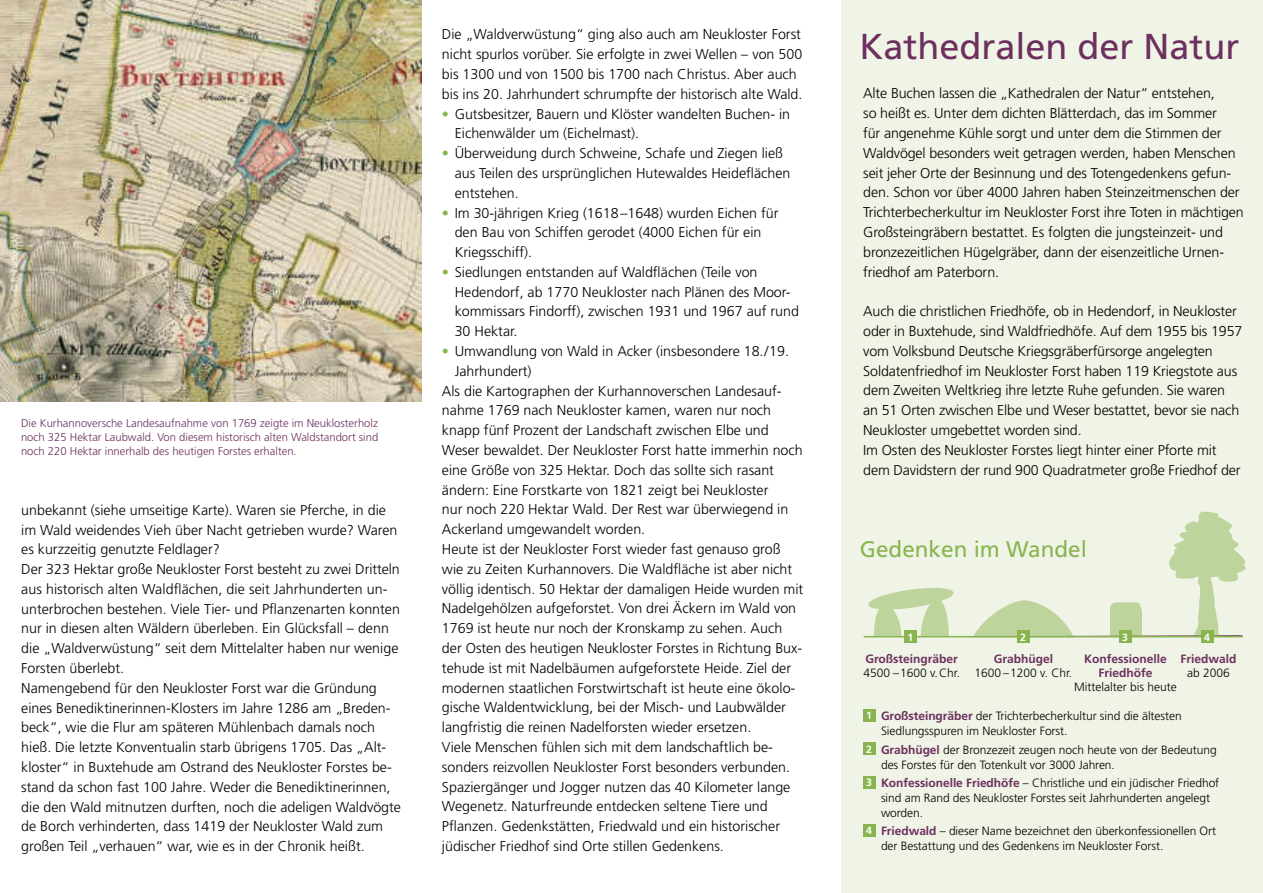
<style>
.page{position:relative;width:1263px;height:893px;background:#fff}
.page>*{position:absolute;margin:0;border:0;box-sizing:border-box;transform-origin:0 0}
.t1{font:36px "Frutiger";color:#6d2f5e}
.t2{font:22.5px "Frutiger";color:#89b44f}
.t3{font:300 14.25px/19.8px "Frutiger";color:#000}
.t4{font:300 12px/15px "Frutiger";letter-spacing:-.005em;color:#000}
.t5{font:700 12px/14.2px "Frutiger";color:#6d2f5e;text-align:center}
.t6{font:300 11.25px/14.2px "Frutiger";color:#6d2f5e;text-align:justify}
.t7{font:700 10.5px "Frutiger";color:#fff}
.t8{font:300 9px "Frutiger";color:#fff}
.s1{color:#89b44f}
.s2{font-weight:700;font-size:10.5px;color:#fff}
.s3{font-weight:700;color:#6d2f5e}
</style>
<div class="page">
<img style="left:0;top:0;width:422px;height:402px">
<div style="left:842px;top:0;width:421px;height:893px;background:#eff4e6"></div>
<hr style="left:398px;top:0;width:27px;height:2px;background:#000;opacity:.75">
<div style="left:863px;top:709px;width:13px;height:13px;background:#89b44f"></div>
<div style="left:863px;top:742px;width:13px;height:13px;background:#89b44f"></div>
<div style="left:863px;top:776px;width:13px;height:12px;background:#89b44f"></div>
<div style="left:863px;top:824px;width:13px;height:13px;background:#89b44f"></div>
<div style="left:904px;top:630px;width:13px;height:13px;background:#89b44f"></div>
<div style="left:1017px;top:630px;width:13px;height:13px;background:#89b44f"></div>
<div style="left:1119px;top:630px;width:13px;height:13px;background:#89b44f"></div>
<svg style="left:863px;top:511px;width:383px;height:127px"></svg>
<div style="left:1201px;top:630px;width:13px;height:13px;background:#89b44f"></div>
<p class="t8" style="left:10px;top:292px;width:60px;rotate:-90deg">© R. Podloucky</p>
<p class="t6" style="left:21px;top:416px;width:359px">Die Kurhannoversche Landesaufnahme von 1769 zeigte im Neuklosterholz noch 325 Hektar Laubwald. Von diesem historisch alten Waldstandort sind noch 220 Hektar innerhalb des heutigen Forstes erhalten.</p>
<p class="t3" style="left:21px;top:500px;width:381px">unbekannt (siehe umseitige Karte). Waren sie Pferche, in die im Wald weidendes Vieh über Nacht getrieben wurde? Waren es kurzzeitig genutzte Feldlager?<br>Der 323 Hektar große Neukloster Forst besteht zu zwei Dritteln aus historisch alten Waldflächen, die seit Jahrhunderten un&shy;unterbrochen bestehen. Viele Tier- und Pflanzenarten konnten nur in diesen alten Wäldern überleben. Ein Glücksfall – denn die „Waldverwüstung“ seit dem Mittelalter haben nur wenige Forsten überlebt.<br>Namengebend für den Neukloster Forst war die Gründung eines Benediktinerinnen-Klosters im Jahre 1286 am „Breden&shy;beck“, wie die Flur am späteren Mühlenbach damals noch hieß. Die letzte Konventualin starb übrigens 1705. Das „Alt&shy;kloster“ in Buxtehude am Ostrand des Neukloster Forstes be&shy;stand da schon fast 100 Jahre. Weder die Benediktinerinnen, die den Wald mitnutzen durften, noch die adeligen Waldvögte de Borch verhinderten, dass 1419 der Neukloster Wald zum großen Teil „verhauen“ war, wie es in der Chronik heißt.</p>
<p class="t3" style="left:442px;top:25px;width:362px">Die „Waldverwüstung“ ging also auch am Neukloster Forst nicht spurlos vorüber. Sie erfolgte in zwei Wellen – von 500 bis 1300 und von 1500 bis 1700 nach Christus. Aber auch bis ins 20. Jahrhundert schrumpfte der historisch alte Wald.</p>
<p class="t3" style="left:455px;top:104px;width:337px;text-indent:-13px"><span class="s1">•฀฀</span>Gutsbesitzer, Bauern und Klöster wandelten Buchen- in<br>Eichenwälder um (Eichelmast).</p>
<p class="t3" style="left:455px;top:144px;width:337px;text-indent:-13px"><span class="s1">•฀฀</span>Überweidung durch Schweine, Schafe und Ziegen ließ aus Teilen des ursprünglichen Hutewaldes Heideflächen entstehen.</p>
<p class="t3" style="left:455px;top:203px;width:325px;text-indent:-13px"><span class="s1">•฀฀</span>Im 30-jährigen Krieg (1618–1648) wurden Eichen für den Bau von Schiffen gerodet (4000 Eichen für ein<br>Kriegsschiff).</p>
<p class="t3" style="left:455px;top:263px;width:346px;text-indent:-13px"><span class="s1">•฀฀</span>Siedlungen entstanden auf Waldflächen (Teile von Hedendorf, ab 1770 Neukloster nach Plänen des Moor&shy;kommissars Findorff), zwischen 1931 und 1967 auf rund 30 Hektar.</p>
<p class="t3" style="left:442px;top:342px;width:349px"><span class="s1">•฀฀</span>Umwandlung von Wald in Acker (insbesondere 18./19.</p>
<p class="t3" style="left:455px;top:361px;width:78px">Jahrhundert)</p>
<p class="t3" style="left:442px;top:381px;width:341px">Als die Kartographen der Kurhannoverschen Landesauf-</p>
<p class="t3" style="left:442px;top:401px;width:331px">nahme 1769 nach Neukloster kamen, waren nur noch</p>
<p class="t3" style="left:442px;top:421px;width:328px">knapp fünf Prozent der Landschaft zwischen Elbe und</p>
<p class="t3" style="left:442px;top:441px;width:362px">Weser bewaldet. Der Neukloster Forst hatte immerhin noch</p>
<p class="t3" style="left:442px;top:460px;width:334px">eine Größe von 325 Hektar. Doch das sollte sich rasant</p>
<p class="t3" style="left:442px;top:480px;width:328px">ändern: Eine Forstkarte von 1821 zeigt bei Neukloster</p>
<p class="t3" style="left:442px;top:500px;width:348px">nur noch 220 Hektar Wald. Der Rest war überwiegend in</p>
<p class="t3" style="left:442px;top:520px;width:205px">Ackerland umgewandelt worden.</p>
<p class="t3" style="left:442px;top:540px;width:340px">Heute ist der Neukloster Forst wieder fast genauso groß</p>
<p class="t3" style="left:442px;top:559px;width:352px">wie zu Zeiten Kurhannovers. Die Waldfläche ist aber nicht</p>
<p class="t3" style="left:442px;top:579px;width:363px">völlig identisch. 50 Hektar der damaligen Heide wurden mit</p>
<p class="t3" style="left:442px;top:599px;width:356px">Nadelgehölzen aufgeforstet. Von drei Äckern im Wald von</p>
<p class="t3" style="left:442px;top:619px;width:342px">1769 ist heute nur noch der Kronskamp zu sehen. Auch</p>
<p class="t3" style="left:442px;top:639px;width:362px">der Osten des heutigen Neukloster Forstes in Richtung Bux-</p>
<p class="t3" style="left:442px;top:658px;width:351px">tehude ist mit Nadelbäumen aufgeforstete Heide. Ziel der</p>
<p class="t3" style="left:442px;top:678px;width:355px">modernen staatlichen Forstwirtschaft ist heute eine ökolo-</p>
<p class="t3" style="left:442px;top:698px;width:345px">gische Waldentwicklung, bei der Misch- und Laubwälder</p>
<p class="t3" style="left:442px;top:718px;width:311px">langfristig die reinen Nadelforsten wieder ersetzen.</p>
<p class="t3" style="left:442px;top:738px;width:333px">Viele Menschen fühlen sich mit dem landschaftlich be-</p>
<p class="t3" style="left:442px;top:757px;width:350px">sonders reizvollen Neukloster Forst besonders verbunden.</p>
<p class="t3" style="left:442px;top:777px;width:350px">Spaziergänger und Jogger nutzen das 40 Kilometer lange</p>
<p class="t3" style="left:442px;top:797px;width:327px">Wegenetz. Naturfreunde entdecken seltene Tiere und</p>
<p class="t3" style="left:442px;top:817px;width:340px">Pflanzen. Gedenkstätten, Friedwald und ein historischer</p>
<p class="t3" style="left:442px;top:837px;width:283px">jüdischer Friedhof sind Orte stillen Gedenkens.</p>
<h1 class="t1" style="left:859px;top:29px;width:382px">Kathedralen der Natur</h1>
<p class="t3" style="left:863px;top:84px;width:382px">Alte Buchen lassen die „Kathedralen der Natur“ entstehen,<br>so heißt es. Unter dem dichten Blätterdach, das im Sommer<br>für angenehme Kühle sorgt und unter dem die Stimmen der Waldvögel besonders weit getragen werden, haben Menschen seit jeher Orte der Besinnung und des Totengedenkens gefun&shy;den. Schon vor über 4000 Jahren haben Steinzeitmenschen der Trichterbecherkultur im Neukloster Forst ihre Toten in mächtigen Großsteingräbern bestattet. Es folgten die jungsteinzeit- und bronzezeitlichen Hügelgräber, dann der eisenzeitliche Urnen&shy;friedhof am Paterborn.</p>
<p class="t3" style="left:863px;top:302px;width:381px">Auch die christlichen Friedhöfe, ob in Hedendorf, in Neukloster oder in Buxtehude, sind Waldfriedhöfe. Auf dem 1955 bis 1957 vom Volksbund Deutsche Kriegsgräberfürsorge angelegten Soldatenfriedhof im Neukloster Forst haben 119 Kriegstote aus dem Zweiten Weltkrieg ihre letzte Ruhe gefunden. Sie waren an 51 Orten zwischen Elbe und Weser bestattet, bevor sie nach Neukloster umgebettet worden sind.<br>Im Osten des Neukloster Forstes liegt hinter einer Pforte mit dem Davidstern der rund 900 Quadratmeter große Friedhof der</p>
<h2 class="t2" style="left:860px;top:538px;width:229px">Gedenken im Wandel</h2>
<p class="t7" style="left:907px;top:633px;width:7px">1</p>
<p class="t7" style="left:1020px;top:633px;width:7px">2</p>
<p class="t7" style="left:1122px;top:633px;width:7px">3</p>
<p class="t7" style="left:1204px;top:633px;width:7px">4</p>
<p class="t5" style="left:865px;top:652px;width:94px">Großsteingräber</p>
<p class="t4" style="left:863px;top:666px;width:98px">4500 –1600 v.Chr.</p>
<p class="t5" style="left:1084px;top:652px;width:84px">Konfessionelle<br>Friedhöfe</p>
<p class="t4" style="left:1074px;top:680px;width:104px">Mittelalter bis heute</p>
<p class="t5" style="left:994px;top:652px;width:61px">Grabhügel</p>
<p class="t4" style="left:974px;top:666px;width:99px">1600 –1200 v. Chr.</p>
<p class="t5" style="left:1180px;top:652px;width:58px">Friedwald</p>
<p class="t4" style="left:1187px;top:666px;width:44px">ab 2006</p>
<p class="t4" style="left:881px;top:709px;width:302px;text-indent:-15px"><span class="s2">1</span> <span class="s3">Großsteingräber</span> der Trichterbecherkultur sind die ältesten<br>Siedlungsspuren im Neukloster Forst.</p>
<p class="t4" style="left:881px;top:742px;width:337px;text-indent:-15px"><span class="s2">2</span> <span class="s3">Grabhügel</span> der Bronzezeit zeugen noch heute von der Bedeutung des Forstes für den Totenkult vor 3000 Jahren.</p>
<p class="t4" style="left:881px;top:776px;width:340px;text-indent:-15px"><span class="s2">3</span> <span class="s3">Konfessionelle Friedhöfe</span> – Christliche und ein jüdischer Friedhof sind am Rand des Neukloster Forstes seit Jahrhunderten angelegt worden.</p>
<p class="t4" style="left:881px;top:824px;width:337px;text-indent:-15px"><span class="s2">4</span> <span class="s3">Friedwald</span> – dieser Name bezeichnet den überkonfessionellen Ort der Bestattung und des Gedenkens im Neukloster Forst.</p>
</div>
